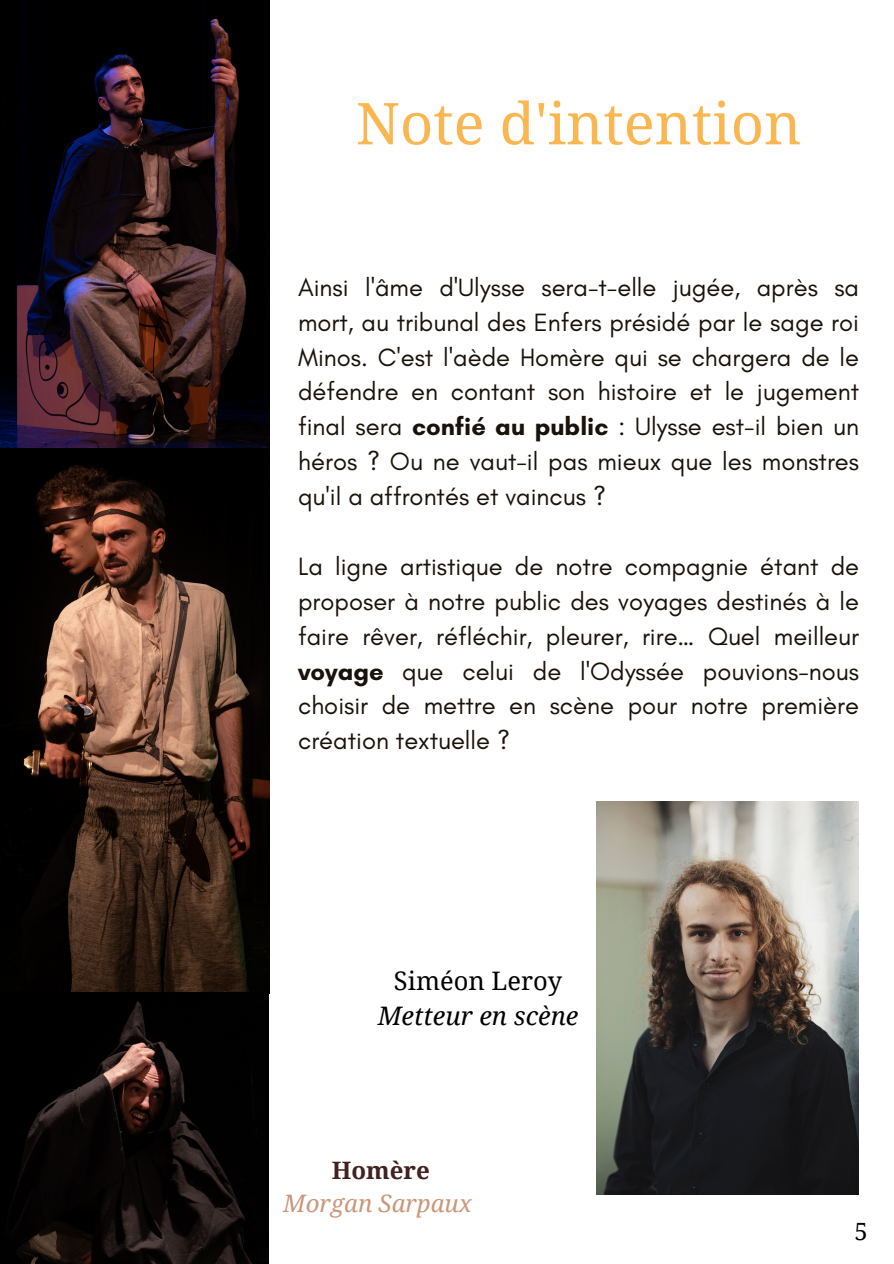
<style>
.page{position:relative;width:894px;height:1264px;background:#fff}
.page>*{position:absolute;margin:0;border:0;box-sizing:border-box;transform-origin:0 0}
.t1{font:57.75px "Noto Serif";color:#fab650}
.t2{font:25.5px/34.8px "Glacial Indifference";color:#19120b;text-align:justify}
.t3{font:italic 25.5px "Noto Serif";color:#000}
.t4{font:25.5px "Noto Serif";color:#000}
.t5{font:italic 24px "Noto Serif";color:#c9977b}
.t6{font:700 24px "Noto Serif";color:#422220}
.t7{font:23.7px "Noto Serif";color:#000}
.s1{font-weight:700}
</style>
<div class="page">
<img style="left:596px;top:801px;width:262px;height:393px">
<img style="left:0;top:0;width:269px;height:1263px">
<p class="t1" style="left:356px;top:83px;width:447px">Note d'intention</p>
<h1 class="t2" style="left:298px;top:269px;width:562px">Ainsi l'âme d'Ulysse sera-t-elle jugée, après sa mort, au tribunal des Enfers présidé par le sage roi Minos. C'est l'aède Homère qui se chargera de le défendre en contant son histoire et le jugement final sera <span class="s1">confié au public</span> : Ulysse est-il bien un héros ? Ou ne vaut-il pas mieux que les monstres qu'il a affrontés et vaincus ?</h1>
<p class="t2" style="left:298px;top:548px;width:562px">La ligne artistique de notre compagnie étant de proposer à notre public des voyages destinés à le faire rêver, réfléchir, pleurer, rire… Quel meilleur <span class="s1">voyage</span> que celui de l'Odyssée pouvions-nous choisir de mettre en scène pour notre première création textuelle ?</p>
<p class="t4" style="left:394px;top:962px;width:170px">Siméon Leroy</p>
<p class="t3" style="left:377px;top:997px;width:202px">Metteur en scène</p>
<p class="t6" style="left:331px;top:1153px;width:99px">Homère</p>
<p class="t5" style="left:283px;top:1186px;width:190px">Morgan Sarpaux</p>
<p class="t7" style="left:854px;top:1214px;width:15px">5</p>
</div>
